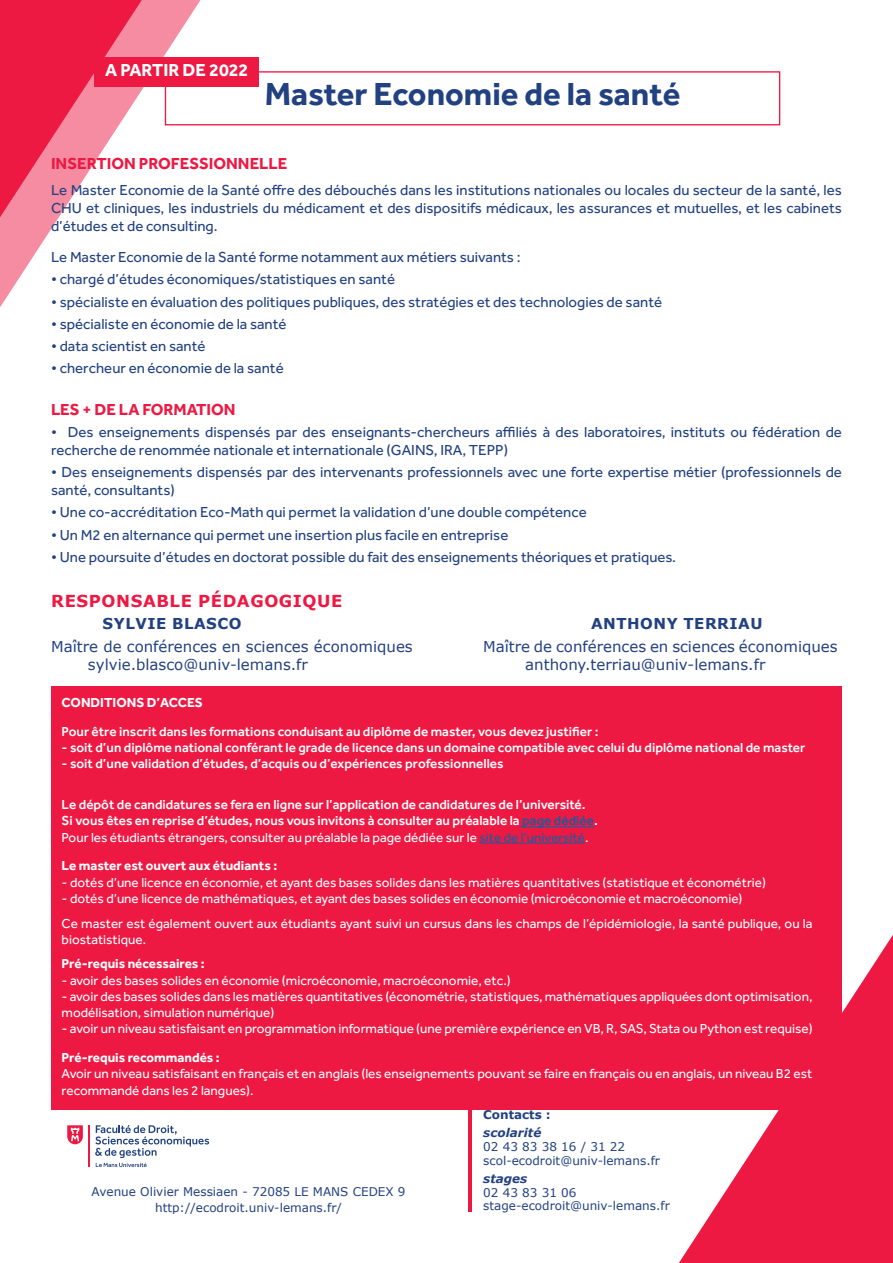
<style>
.page{position:relative;width:893px;height:1263px;background:#fff}
.page>*{position:absolute;margin:0;border:0;box-sizing:border-box;transform-origin:0 0}
.t1{font:700 33px "Effra";color:#224181}
.t2{font:700 18px "Effra";color:#fff}
.t3{font:700 16.5px "Effra";color:#ed1943}
.t4{font:700 16.5px "Verdana";letter-spacing:.035em;color:#ed1943}
.t5{font:15px/18px "Effra";color:#224181}
.t6{font:15px "Verdana";color:#224181}
.t7{font:700 15px "Verdana";letter-spacing:.035em;color:#224181}
.t8{font:13.5px/16.2px "Effra";color:#fff}
.t9{font:500 13.5px "Effra";color:#fff}
.t10{font:700 13.5px "Effra";color:#fff}
.t11{font:12px/16.2px "Verdana";color:#224181;text-align:center}
.t12{font:italic 700 12px "Verdana";color:#224181}
.t13{font:700 12px "Verdana";color:#224181}
.s1{color:#175d9e}
</style>
<div class="page">
<svg style="left:679px;top:935px;width:214px;height:328px;fill:#ed1943"></svg>
<svg style="left:0;top:0;width:247px;height:307px"></svg>
<svg style="left:0;top:0;width:142px;height:217px"></svg>
<div style="left:165px;top:71px;width:615px;height:54px;border:1px solid #ed1943"></div>
<hr style="left:468px;top:1072px;width:3px;height:140px;background:#ed1943">
<div style="left:51px;top:686px;width:791px;height:423px;background:#ed1943"></div>
<hr style="left:88px;top:1125px;width:2px;height:42px;background:#ed1943">
<svg style="left:67px;top:1125px;width:16px;height:19px"></svg>
<svg style="left:95px;top:1125px;width:114px;height:42px"></svg>
<hr style="left:520px;top:827px;width:74px;height:1px;background:#175d9e">
<hr style="left:479px;top:843px;width:106px;height:1px;background:#175d9e">
<div style="left:95px;top:57px;width:164px;height:29px;background:#ed1943"></div>
<p class="t2" style="left:105px;top:59px;width:145px">A PARTIR DE 2022</p>
<p class="t1" style="left:265px;top:74px;width:417px">Master Economie de la santé</p>
<p class="t3" style="left:51px;top:153px;width:238px">INSERTION PROFESSIONNELLE</p>
<p class="t5" style="left:51px;top:181px;width:792px;text-align:justify">Le Master Economie de la Santé offre des débouchés dans les institutions nationales ou locales du secteur de la santé, les CHU et cliniques, les industriels du médicament et des dispositifs médicaux, les assurances et mutuelles, et les cabinets d’études et de consulting.</p>
<p class="t5" style="left:51px;top:248px;width:471px">Le Master Economie de la Santé forme notamment aux métiers suivants :</p>
<p class="t5" style="left:51px;top:270px;width:345px">• chargé d’études économiques/statistiques en santé</p>
<p class="t5" style="left:51px;top:292px;width:613px">• spécialiste en évaluation des politiques publiques, des stratégies et des technologies de santé</p>
<p class="t5" style="left:51px;top:315px;width:237px">• spécialiste en économie de la santé</p>
<p class="t5" style="left:51px;top:337px;width:156px">• data scientist en santé</p>
<p class="t5" style="left:51px;top:359px;width:234px">• chercheur en économie de la santé</p>
<p class="t3" style="left:51px;top:399px;width:186px">LES + DE LA FORMATION</p>
<p class="t5" style="left:51px;top:423px;width:792px">• Des enseignements dispensés par des enseignants-chercheurs affiliés à des laboratoires, instituts ou fédération de recherche de renommée nationale et internationale (GAINS, IRA, TEPP)</p>
<p class="t5" style="left:51px;top:463px;width:792px">• Des enseignements dispensés par des intervenants professionnels avec une forte expertise métier (professionnels de santé, consultants)</p>
<p class="t5" style="left:51px;top:503px;width:537px">• Une co-accréditation Eco-Math qui permet la validation d’une double compétence</p>
<p class="t5" style="left:51px;top:525px;width:459px">• Un M2 en alternance qui permet une insertion plus facile en entreprise</p>
<p class="t5" style="left:51px;top:548px;width:626px">• Une poursuite d’études en doctorat possible du fait des enseignements théoriques et pratiques.</p>
<p class="t4" style="left:51px;top:589px;width:293px">RESPONSABLE PÉDAGOGIQUE</p>
<p class="t7" style="left:103px;top:613px;width:140px">SYLVIE BLASCO</p>
<p class="t7" style="left:591px;top:613px;width:173px">ANTHONY TERRIAU</p>
<p class="t6" style="left:51px;top:636px;width:363px">Maître de conférences en sciences économiques</p>
<p class="t6" style="left:483px;top:636px;width:356px">Maître de conférences en sciences économiques</p>
<p class="t6" style="left:88px;top:654px;width:221px">sylvie.blasco@univ-lemans.fr</p>
<p class="t6" style="left:525px;top:654px;width:242px">anthony.terriau@univ-lemans.fr</p>
<p class="t10" style="left:62px;top:694px;width:143px">CONDITIONS D’ACCES</p>
<p class="t9" style="left:62px;top:723px;width:538px">Pour être inscrit dans les formations conduisant au diplôme de master, vous devez justifier :</p>
<p class="t9" style="left:62px;top:739px;width:745px">- soit d’un diplôme national conférant le grade de licence dans un domaine compatible avec celui du diplôme national de master</p>
<p class="t9" style="left:62px;top:756px;width:443px">- soit d’une validation d’études, d’acquis ou d’expériences professionnelles</p>
<p class="t9" style="left:62px;top:796px;width:525px">Le dépôt de candidatures se fera en ligne sur l’application de candidatures de l’université.</p>
<p class="t9" style="left:62px;top:813px;width:538px">Si vous êtes en reprise d’études, nous vous invitons à consulter au préalable la <span class="s1">page dédiée</span>.</p>
<p class="t8" style="left:62px;top:829px;width:528px">Pour les étudiants étrangers, consulter au préalable la page dédiée sur le <span class="s1">site de l’université</span>.</p>
<p class="t10" style="left:62px;top:858px;width:217px">Le master est ouvert aux étudiants :</p>
<p class="t8" style="left:62px;top:874px;width:706px">- dotés d’une licence en économie, et ayant des bases solides dans les matières quantitatives (statistique et économétrie)</p>
<p class="t8" style="left:62px;top:890px;width:682px">- dotés d’une licence de mathématiques, et ayant des bases solides en économie (microéconomie et macroéconomie)</p>
<p class="t8" style="left:62px;top:915px;width:752px">Ce master est également ouvert aux étudiants ayant suivi un cursus dans les champs de l’épidémiologie, la santé publique, ou la biostatistique.</p>
<p class="t10" style="left:62px;top:956px;width:145px">Pré-requis nécessaires :</p>
<p class="t8" style="left:62px;top:972px;width:451px">- avoir des bases solides en économie (microéconomie, macroéconomie, etc.)</p>
<p class="t8" style="left:62px;top:988px;width:752px">- avoir des bases solides dans les matières quantitatives (économétrie, statistiques, mathématiques appliquées dont optimisation, modélisation, simulation numérique)</p>
<p class="t8" style="left:62px;top:1020px;width:752px">- avoir un niveau satisfaisant en programmation informatique (une première expérience en VB, R, SAS, Stata ou Python est requise)</p>
<p class="t10" style="left:62px;top:1049px;width:160px">Pré-requis recommandés :</p>
<p class="t8" style="left:62px;top:1066px;width:752px">Avoir un niveau satisfaisant en français et en anglais (les enseignements pouvant se faire en français ou en anglais, un niveau B2 est recommandé dans les 2 langues).</p>
<p class="t11" style="left:92px;top:1183px;width:315px">Avenue Olivier Messiaen - 72085 LE MANS CEDEX 9 http://ecodroit.univ-lemans.fr/</p>
<p class="t13" style="left:483px;top:1106px;width:69px">Contacts :</p>
<p class="t12" style="left:483px;top:1124px;width:60px">scolarité</p>
<p class="t11" style="left:483px;top:1138px;width:143px">02 43 83 38 16 / 31 22</p>
<p class="t11" style="left:483px;top:1153px;width:178px">scol-ecodroit@univ-lemans.fr</p>
<p class="t12" style="left:483px;top:1170px;width:46px">stages</p>
<p class="t11" style="left:483px;top:1184px;width:95px">02 43 83 31 06</p>
<p class="t11" style="left:483px;top:1197px;width:188px">stage-ecodroit@univ-lemans.fr</p>
</div>
